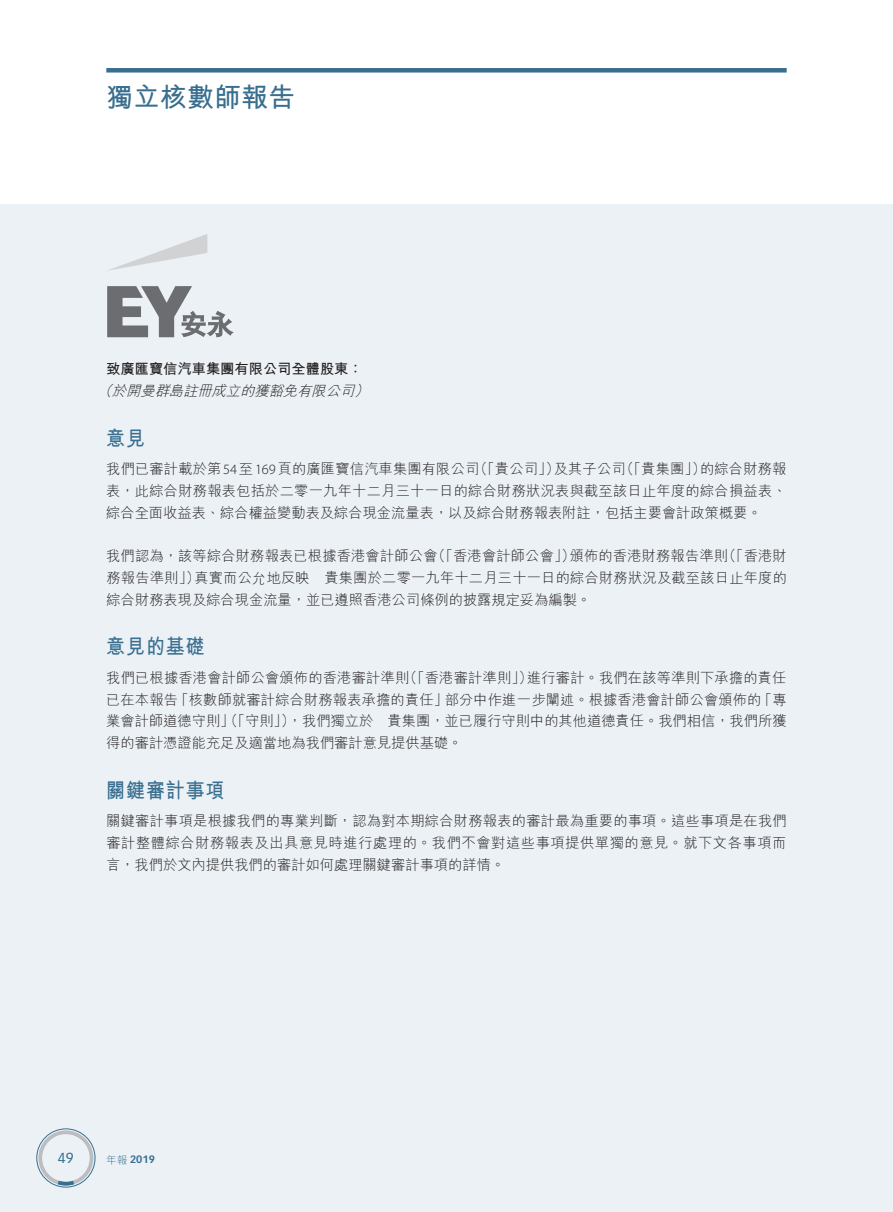
<style>
.page{position:relative;width:893px;height:1212px;background:#fff}
.page>*{position:absolute;margin:0;border:0;box-sizing:border-box;transform-origin:0 0}
.t1{font:700 27px "M Hei HK";color:#386e8f}
.t2{font:700 21px "M Hei HK";letter-spacing:.05em;color:#386e8f;scale:.9 1}
.t3{font:300 14.25px/21.8px "M Hei HK";letter-spacing:.01em;color:#231f20}
.t4{font:italic 300 14.25px "M Hei HK";color:#231f20}
.t5{font:700 14.25px "M Hei HK";color:#231f20}
.t6{font:14.25px "Vectora LT Std";color:#386e8f}
.t7{font:700 10.5px "Vectora LT Std";color:#386e8f}
.s1{font-family:"Myriad Pro"}
.s2{font-family:"M Hei HK";font-weight:300}
</style>
<div class="page">
<div style="left:0;top:204px;width:892px;height:1008px;background:#ebf1f5"></div>
<div style="left:106px;top:68px;width:681px;height:5px;background:#386e8f"></div>
<svg style="left:38px;top:1130px;width:55px;height:55px"></svg>
<div style="left:37px;top:1128px;width:58px;height:59px;border:1px solid #386e8f;border-radius:50%"></div>
<svg style="left:108px;top:234px;width:99px;height:37px"></svg>
<svg style="left:107px;top:286px;width:127px;height:51px"></svg>
<h1 class="t1" style="left:106px;top:77px;width:190px">獨立核數師報告</h1>
<p class="t5" style="left:106px;top:359px;width:258px">致廣匯寶信汽車集團有限公司全體股東：</p>
<p class="t4" style="left:354px;top:383px;width:20px">(</p>
<p class="t4" style="left:98px;top:383px;width:20px">（</p>
<h2 class="t2" style="left:106px;top:423px;width:45px">意見</h2>
<p class="t4" style="left:112px;top:383px;width:248px">於開曼群島註冊成立的獲豁免有限公司</p>
<p class="t3" style="left:473px;top:458px;width:88px">（「貴公司」）</p>
<p class="t3" style="left:620px;top:458px;width:88px">（「貴集團」）</p>
<p class="t3" style="left:106px;top:458px;width:682px">我們已審計載於第<span class="s1">54</span>至<span class="s1">169</span>頁的廣匯寶信汽車集團有限公司<br>表，此綜合財務報表包括於二零一九年十二月三十一日的綜合財務狀況表與截至該日止年度的綜合損益表、綜合全面收益表、綜合權益變動表及綜合現金流量表，以及綜合財務報表附註，包括主要會計政策概要。</p>
<p class="t3" style="left:722px;top:545px;width:66px">（「香港財</p>
<p class="t3" style="left:700px;top:458px;width:88px">的綜合財務報</p>
<p class="t3" style="left:554px;top:458px;width:73px">及其子公司</p>
<p class="t3" style="left:194px;top:545px;width:594px;text-indent:-88px">我們認為，該等綜合財務報表已根據香港會計師公會<br>真實而公允地反映　貴集團於二零一九年十二月三十一日的綜合財務狀況及截至該日止年度的</p>
<p class="t3" style="left:432px;top:545px;width:145px">（「香港會計師公會」）</p>
<p class="t3" style="left:570px;top:545px;width:160px">頒佈的香港財務報告準則</p>
<p class="t3" style="left:106px;top:567px;width:486px">務報告準則」）<br>綜合財務表現及綜合現金流量，並已遵照香港公司條例的披露規定妥為編製。</p>
<h2 class="t2" style="left:106px;top:631px;width:111px">意見的基礎</h2>
<p class="t3" style="left:527px;top:666px;width:261px">進行審計。我們在該等準則下承擔的責任</p>
<p class="t3" style="left:106px;top:666px;width:304px">我們已根據香港會計師公會頒佈的香港審計準則</p>
<p class="t3" style="left:403px;top:666px;width:131px">（「香港審計準則」）</p>
<p class="t3" style="left:174px;top:688px;width:275px">「核數師就審計綜合財務報表承擔的責任」</p>
<p class="t3" style="left:445px;top:688px;width:318px">部分中作進一步闡述。根據香港會計師公會頒佈的</p>
<p class="t3" style="left:106px;top:688px;width:73px">已在本報告</p>
<p class="t3" style="left:758px;top:688px;width:30px">「專</p>
<p class="t3" style="left:106px;top:710px;width:358px">業會計師道德守則」（「守則」）<br>得的審計憑證能充足及適當地為我們審計意見提供基礎。</p>
<h2 class="t2" style="left:106px;top:775px;width:133px">關鍵審計事項</h2>
<p class="t3" style="left:106px;top:810px;width:682px;text-align:justify">關鍵審計事項是根據我們的專業判斷，認為對本期綜合財務報表的審計最為重要的事項。這些事項是在我們審計整體綜合財務報表及出具意見時進行處理的。我們不會對這些事項提供單獨的意見。就下文各事項而言，我們於文內提供我們的審計如何處理關鍵審計事項的詳情。</p>
<p class="t3" style="left:288px;top:710px;width:500px">，我們獨立於　貴集團，並已履行守則中的其他道德責任。我們相信，我們所獲</p>
<p class="t6" style="left:58px;top:1149px;width:17px">49</p>
<p class="t7" style="left:106px;top:1153px;width:50px"><span class="s2">年報</span> 2019</p>
</div>
